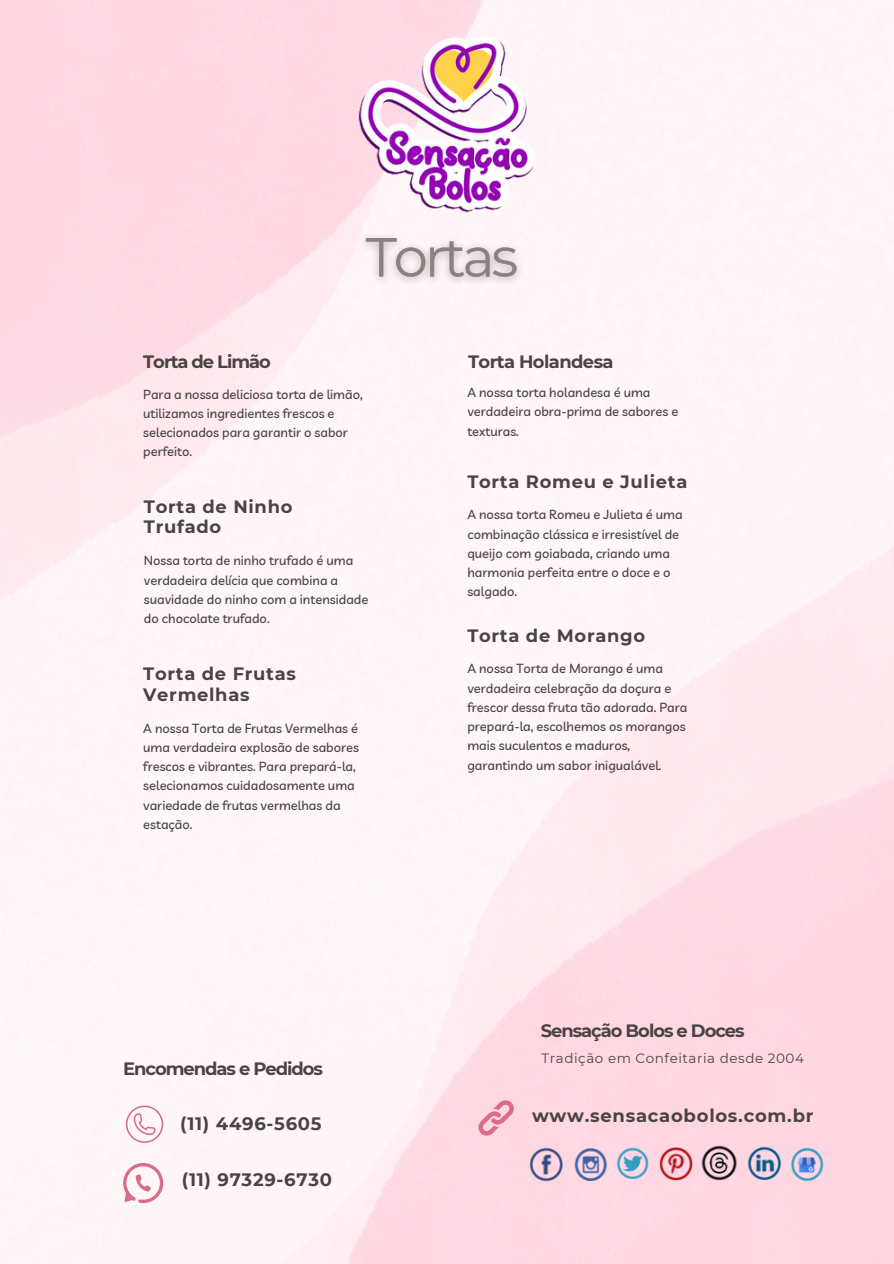
<style>
.page{position:relative;width:894px;height:1264px;background:#fff}
.page>*{position:absolute;margin:0;border:0;box-sizing:border-box;transform-origin:0 0}
.t1{font:700 18px "Montserrat";letter-spacing:.04em;color:#4b4444}
.t2{font:700 17.85px/20.2px "Montserrat";letter-spacing:.04em;color:#4b4444}
.t3{font:700 17.85px "Montserrat";letter-spacing:-.055em;color:#4b4444}
.t4{font:700 17.85px "Montserrat";letter-spacing:-.03em;color:#4b4444}
.t5{font:13.5px "Montserrat";letter-spacing:.04em;color:#4b4444}
.t6{font:500 12.9px/19.2px "Livvic";color:#4b4444}
</style>
<div class="page">
<img style="left:0;top:0;width:893px;height:1263px">
<svg style="left:123px;top:1162px;width:40px;height:42px"></svg>
<svg style="left:126px;top:1105px;width:37px;height:37px"></svg>
<svg style="left:478px;top:1100px;width:35px;height:35px"></svg>
<img style="left:526px;top:1147px;width:40px;height:33px">
<img style="left:574px;top:1146px;width:34px;height:34px">
<img style="left:613px;top:1147px;width:38px;height:32px">
<img style="left:656px;top:1146px;width:40px;height:34px">
<img style="left:744px;top:1146px;width:39px;height:34px">
<img style="left:787px;top:1147px;width:39px;height:34px">
<img style="left:698px;top:1145px;width:42px;height:35px">
<img style="left:352px;top:226px;width:178px;height:68px">
<img style="left:357px;top:32px;width:179px;height:181px">
<h3 class="t3" style="left:143px;top:351px;width:129px">Torta de Limão</h3>
<h2 class="t6" style="left:143px;top:384px;width:221px">Para a nossa deliciosa torta de limão, utilizamos ingredientes frescos e selecionados para garantir o sabor perfeito.</h2>
<p class="t2" style="left:144px;top:496px;width:150px">Torta de Ninho<br>Trufado</p>
<h2 class="t6" style="left:144px;top:551px;width:226px">Nossa torta de ninho trufado é uma verdadeira delícia que combina a suavidade do ninho com a intensidade do chocolate trufado.</h2>
<h2 class="t2" style="left:143px;top:664px;width:154px">Torta de Frutas<br>Vermelhas</h2>
<h2 class="t6" style="left:143px;top:718px;width:217px">A nossa Torta de Frutas Vermelhas é uma verdadeira explosão de sabores frescos e vibrantes. Para prepará-la, selecionamos cuidadosamente uma variedade de frutas vermelhas da estação.</h2>
<p class="t3" style="left:123px;top:1058px;width:201px">Encomendas e Pedidos</p>
<p class="t1" style="left:180px;top:1112px;width:143px">(11) 4496-5605</p>
<p class="t1" style="left:182px;top:1168px;width:151px">(11) 97329-6730</p>
<h3 class="t4" style="left:468px;top:351px;width:147px">Torta Holandesa</h3>
<h2 class="t6" style="left:467px;top:382px;width:212px">A nossa torta holandesa é uma verdadeira obra-prima de sabores e texturas.</h2>
<h3 class="t2" style="left:467px;top:472px;width:221px">Torta Romeu e Julieta</h3>
<h2 class="t6" style="left:467px;top:505px;width:217px">A nossa torta Romeu e Julieta é uma combinação clássica e irresistível de queijo com goiabada, criando uma harmonia perfeita entre o doce e o salgado.</h2>
<p class="t2" style="left:467px;top:625px;width:179px">Torta de Morango</p>
<h2 class="t6" style="left:467px;top:659px;width:221px">A nossa Torta de Morango é uma verdadeira celebração da doçura e frescor dessa fruta tão adorada. Para prepará-la, escolhemos os morangos mais suculentos e maduros, garantindo um sabor inigualável.</h2>
<h2 class="t3" style="left:540px;top:1019px;width:205px">Sensação Bolos e Doces</h2>
<p class="t5" style="left:541px;top:1050px;width:264px">Tradição em Confeitaria desde 2004</p>
<p class="t1" style="left:532px;top:1104px;width:283px">www.sensacaobolos.com.br</p>
</div>
